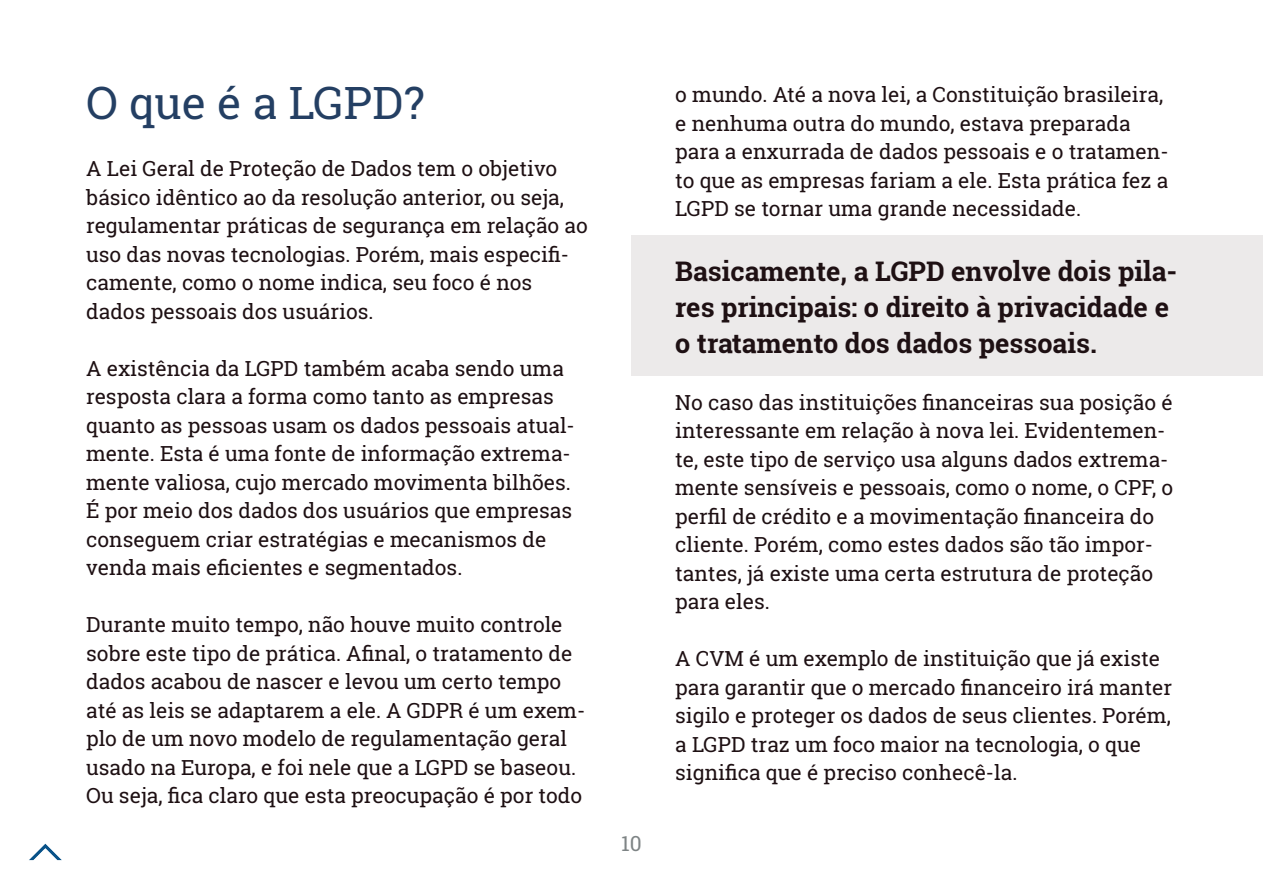
<style>
.page{position:relative;width:1263px;height:893px;background:#fff}
.page>*{position:absolute;margin:0;border:0;box-sizing:border-box;transform-origin:0 0}
.t1{font:45px "Roboto Slab";color:#243f63}
.t2{font:700 27px/36px "Roboto Slab";color:#1e1013}
.t3{font:21px/28.5px "Roboto Slab";color:#1e1013}
.t4{font:21px "Roboto Slab";color:#7e8485}
</style>
<div class="page">
<div style="left:631px;top:235px;width:632px;height:140px;background:#eceaea"></div>
<img style="left:29px;top:843px;width:33px;height:18px">
<h1 class="t1" style="left:86px;top:72px;width:340px">O que é a LGPD?</h1>
<p class="t3" style="left:86px;top:154px;width:503px">A Lei Geral de Proteção de Dados tem o objetivo básico idêntico ao da resolução anterior, ou seja, regulamentar práticas de segurança em relação ao uso das novas tecnologias. Porém, mais especifi&shy;camente, como o nome indica, seu foco é nos dados pessoais dos usuários.</p>
<p class="t3" style="left:86px;top:354px;width:490px">A existência da LGPD também acaba sendo uma resposta clara a forma como tanto as empresas quanto as pessoas usam os dados pessoais atual&shy;mente. Esta é uma fonte de informação extrema&shy;mente valiosa, cujo mercado movimenta bilhões.<br>É por meio dos dados dos usuários que empresas conseguem criar estratégias e mecanismos de venda mais eficientes e segmentados.</p>
<p class="t3" style="left:86px;top:610px;width:501px">Durante muito tempo, não houve muito controle sobre este tipo de prática. Afinal, o tratamento de dados acabou de nascer e levou um certo tempo até as leis se adaptarem a ele. A GDPR é um exem&shy;plo de um novo modelo de regulamentação geral usado na Europa, e foi nele que a LGPD se baseou.<br>Ou seja, fica claro que esta preocupação é por todo</p>
<p class="t4" style="left:621px;top:829px;width:22px">10</p>
<p class="t3" style="left:675px;top:80px;width:495px">o mundo. Até a nova lei, a Constituição brasileira, e nenhuma outra do mundo, estava preparada para a enxurrada de dados pessoais e o tratamen&shy;to que as empresas fariam a ele. Esta prática fez a LGPD se tornar uma grande necessidade.</p>
<p class="t2" style="left:675px;top:253px;width:503px">Basicamente, a LGPD envolve dois pila&shy;res principais: o direito à privacidade e o tratamento dos dados pessoais.</p>
<p class="t3" style="left:675px;top:388px;width:499px">No caso das instituições financeiras sua posição é interessante em relação à nova lei. Evidentemen&shy;te, este tipo de serviço usa alguns dados extrema&shy;mente sensíveis e pessoais, como o nome, o CPF, o perfil de crédito e a movimentação financeira do cliente. Porém, como estes dados são tão impor&shy;tantes, já existe uma certa estrutura de proteção para eles.</p>
<p class="t3" style="left:675px;top:644px;width:498px">A CVM é um exemplo de instituição que já existe para garantir que o mercado financeiro irá manter sigilo e proteger os dados de seus clientes. Porém, a LGPD traz um foco maior na tecnologia, o que significa que é preciso conhecê-la.</p>
</div>
